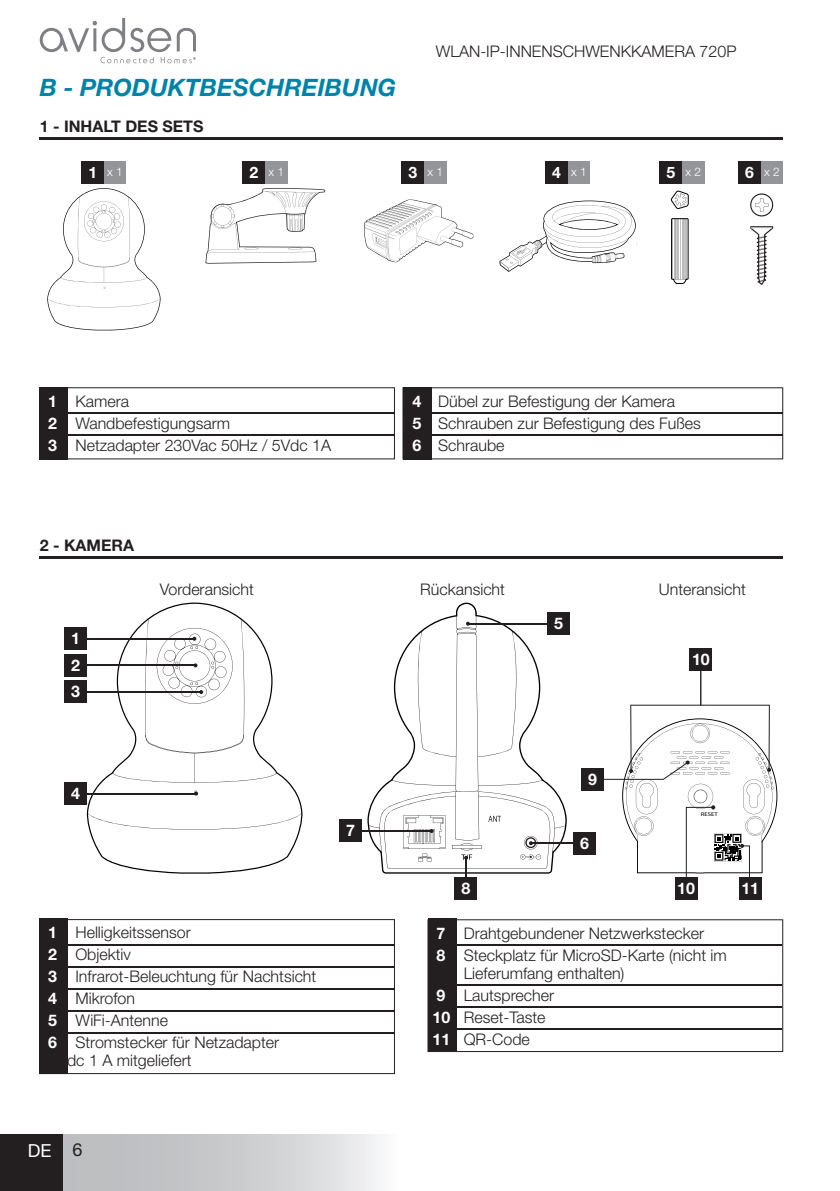
<style>
.page{position:relative;width:840px;height:1191px;background:#fff}
.page>*{position:absolute;margin:0;border:0;box-sizing:border-box;transform-origin:0 0}
.t1{font:italic 700 24px "Helvetica Neue";color:#0083a9}
.t2{font:18px "Helvetica Neue";color:#fff}
.t3{font:300 16px/22px "Helvetica Neue";color:#231f20}
.t4{font:700 16px "Helvetica Neue";color:#231f20}
.t5{font:700 16px/26.6px "Helvetica Neue";color:#fff;text-align:justify}
.t6{font:300 11.8px "Helvetica Neue";color:#fff}
.t7{font:5.4px "Myriad Pro";color:#000;scale:1.22 1}
.s1{font-weight:700;font-size:15.8px}
.s2{font-weight:700;color:#fff}
.s3{color:#231f20}
</style>
<div class="page">
<svg style="left:62px;top:1134px;width:318px;height:57px;background:#cccdcf"></svg>
<div style="left:0;top:1134px;width:62px;height:57px;background:#231f20"></div>
<svg style="left:40px;top:18px;width:156px;height:45px"></svg>
<hr style="left:40px;top:137px;width:742px;height:2px;background:#231f20">
<hr style="left:40px;top:557px;width:742px;height:2px;background:#231f20">
<svg style="left:39px;top:387px;width:356px;height:72px"></svg>
<svg style="left:402px;top:387px;width:380px;height:72px"></svg>
<svg style="left:750px;top:226px;width:22px;height:59px"></svg>
<svg style="left:750px;top:193px;width:22px;height:23px"></svg>
<div style="left:738px;top:161px;width:44px;height:22px;background:#939598"></div>
<div style="left:738px;top:161px;width:22px;height:22px;background:#231f20"></div>
<svg style="left:671px;top:218px;width:17px;height:66px"></svg>
<svg style="left:670px;top:191px;width:18px;height:18px"></svg>
<div style="left:659px;top:161px;width:45px;height:22px;background:#939598"></div>
<div style="left:659px;top:161px;width:22px;height:22px;background:#231f20"></div>
<div style="left:401px;top:161px;width:45px;height:22px;background:#939598"></div>
<div style="left:401px;top:161px;width:23px;height:22px;background:#231f20"></div>
<svg style="left:364px;top:199px;width:109px;height:63px"></svg>
<div style="left:545px;top:161px;width:45px;height:22px;background:#939598"></div>
<div style="left:545px;top:161px;width:22px;height:22px;background:#231f20"></div>
<svg style="left:499px;top:201px;width:136px;height:71px"></svg>
<div style="left:81px;top:161px;width:45px;height:22px;background:#939598"></div>
<div style="left:81px;top:161px;width:23px;height:22px;background:#231f20"></div>
<svg style="left:47px;top:188px;width:113px;height:142px"></svg>
<div style="left:242px;top:161px;width:45px;height:22px;background:#939598"></div>
<div style="left:242px;top:161px;width:23px;height:22px;background:#231f20"></div>
<svg style="left:205px;top:188px;width:120px;height:76px"></svg>
<svg style="left:89px;top:602px;width:212px;height:271px"></svg>
<svg style="left:87px;top:619px;width:215px;height:210px"></svg>
<svg style="left:367px;top:602px;width:199px;height:271px"></svg>
<svg style="left:384px;top:630px;width:170px;height:238px"></svg>
<div style="left:64px;top:627px;width:23px;height:23px;background:#231f20"></div>
<hr style="left:87px;top:638px;width:107px;height:1px;background:#231f20">
<svg style="left:192px;top:637px;width:4px;height:4px"></svg>
<div style="left:64px;top:654px;width:23px;height:22px;background:#231f20"></div>
<hr style="left:87px;top:665px;width:108px;height:1px;background:#231f20">
<svg style="left:193px;top:663px;width:4px;height:4px"></svg>
<div style="left:64px;top:680px;width:23px;height:23px;background:#231f20"></div>
<hr style="left:87px;top:691px;width:114px;height:1px;background:#231f20">
<svg style="left:199px;top:690px;width:4px;height:4px"></svg>
<div style="left:64px;top:782px;width:23px;height:22px;background:#231f20"></div>
<hr style="left:87px;top:793px;width:109px;height:1px;background:#231f20">
<svg style="left:194px;top:791px;width:4px;height:4px"></svg>
<div style="left:339px;top:819px;width:23px;height:23px;background:#231f20"></div>
<hr style="left:362px;top:830px;width:69px;height:1px;background:#231f20">
<div style="left:454px;top:877px;width:23px;height:23px;background:#231f20"></div>
<div style="left:674px;top:877px;width:23px;height:23px;background:#231f20"></div>
<div style="left:738px;top:877px;width:23px;height:23px;background:#231f20"></div>
<div style="left:546px;top:612px;width:23px;height:23px;background:#231f20"></div>
<hr style="left:467px;top:623px;width:79px;height:1px;background:#231f20">
<div style="left:572px;top:832px;width:23px;height:22px;background:#231f20"></div>
<hr style="left:530px;top:842px;width:42px;height:1px;background:#231f20">
<svg style="left:403px;top:603px;width:137px;height:274px"></svg>
<div style="left:689px;top:648px;width:22px;height:23px;background:#231f20"></div>
<svg style="left:39px;top:919px;width:356px;height:155px"></svg>
<svg style="left:427px;top:919px;width:355px;height:133px"></svg>
<div style="left:581px;top:768px;width:22px;height:22px;background:#231f20"></div>
<svg style="left:603px;top:671px;width:174px;height:206px"></svg>
<h1 class="t1" style="left:40px;top:73px;width:358px">B - PRODUKTBESCHREIBUNG</h1>
<p class="t4" style="left:40px;top:116px;width:165px">1 - INHALT DES SETS</p>
<p class="t3" style="left:435px;top:40px;width:302px">WLAN-IP-INNeNschWeNkkAmerA 720P</p>
<p class="t6" style="left:88px;top:165px;width:36px"><span class="s1">1</span> x 1</p>
<p class="t6" style="left:249px;top:165px;width:36px"><span class="s1">2</span> x 1</p>
<p class="t6" style="left:408px;top:165px;width:36px"><span class="s1">3</span> x 1</p>
<p class="t6" style="left:552px;top:165px;width:36px"><span class="s1">4</span> x 1</p>
<p class="t6" style="left:666px;top:165px;width:36px"><span class="s1">5</span> x 2</p>
<p class="t6" style="left:744px;top:165px;width:36px"><span class="s1">6</span> x 2</p>
<p class="t3" style="left:48px;top:389px;width:284px"><span class="s2">1</span> Kamera<br><span class="s2">2</span> Wandbefestigungsarm<br><span class="s2">3</span> Netzadapter 230Vac 50Hz / 5Vdc 1A</p>
<p class="t3" style="left:412px;top:389px;width:290px"><span class="s2">4</span> Dübel zur Befestigung der Kamera<br><span class="s2">5</span> Schrauben zur Befestigung des Fußes<br><span class="s2">6</span> Schraube</p>
<p class="t4" style="left:40px;top:535px;width:96px">2 - KAMERA</p>
<p class="t5" style="left:71px;top:625px;width:10px">1<br>2<br>3</p>
<p class="t3" style="left:160px;top:578px;width:95px">Vorderansicht</p>
<p class="t3" style="left:420px;top:578px;width:86px">Rückansicht</p>
<p class="t3" style="left:658px;top:578px;width:88px">Unteransicht</p>
<p class="t5" style="left:553px;top:610px;width:10px">5</p>
<p class="t5" style="left:691px;top:646px;width:19px">10</p>
<p class="t5" style="left:71px;top:779px;width:10px">4</p>
<p class="t5" style="left:346px;top:817px;width:10px">7</p>
<p class="t5" style="left:587px;top:765px;width:10px">9</p>
<p class="t5" style="left:579px;top:829px;width:10px">6</p>
<p class="t7" style="left:700px;top:810px;width:15px">RESET</p>
<p class="t5" style="left:461px;top:875px;width:10px">8</p>
<p class="t5" style="left:677px;top:875px;width:19px">10</p>
<p class="t5" style="left:741px;top:875px;width:19px">11</p>
<p class="t3" style="left:48px;top:921px;width:269px"><span class="s2">1</span> Helligkeitssensor<br><span class="s2">2</span> Objektiv<br><span class="s2">3</span> Infrarot-Beleuchtung für Nachtsicht<br><span class="s2">4</span> Mikrofon<br><span class="s2">5</span> WiFi-Antenne<br><span class="s2">6</span> Stromstecker für Netzadapter</p>
<p class="t3" style="left:44px;top:1049px;width:149px">5 Vdc 1 A mitgeliefert</p>
<p class="t2" style="left:28px;top:1139px;width:56px">DE <span class="s3">6</span></p>
<p class="t3" style="left:436px;top:921px;width:291px"><span class="s2">7</span> Drahtgebundener Netzwerkstecker<br><span class="s2">8</span> Steckplatz für MicroSD-Karte (nicht im</p>
<p class="t3" style="left:432px;top:961px;width:193px;text-indent:31px">Lieferumfang enthalten)<br><span class="s2">9</span> Lautsprecher<br><span class="s2">10</span> Reset-Taste<br><span class="s2">11</span> QR-Code</p>
</div>
